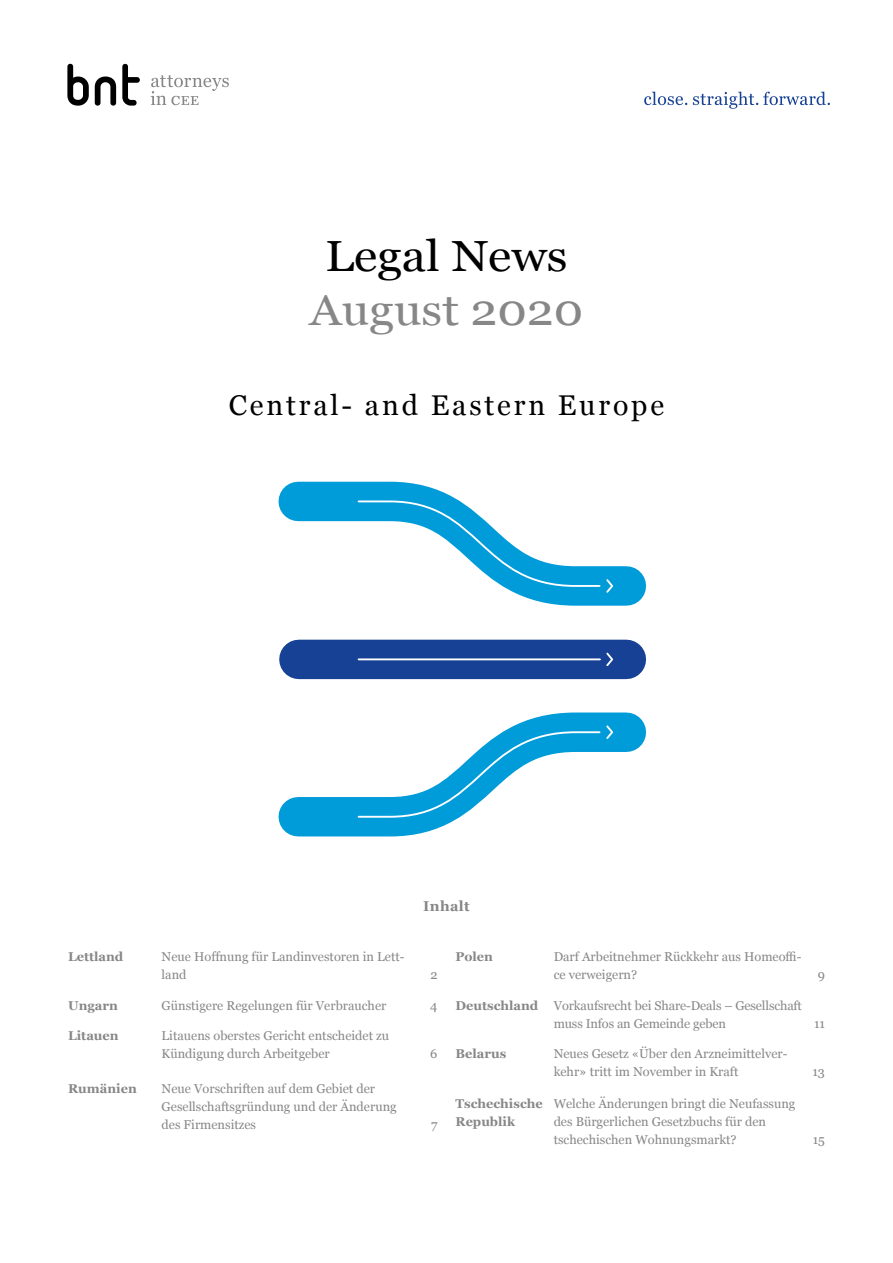
<style>
.page{position:relative;width:893px;height:1263px;background:#fff}
.page>*{position:absolute;margin:0;border:0;box-sizing:border-box;transform-origin:0 0}
.t1{font:43.5px "Georgia";color:#878787;scale:1.1 1}
.t2{font:43.5px "Georgia";color:#000;scale:1.1 1}
.t3{font:28.5px "Georgia";letter-spacing:.1em;color:#000}
.t4{font:700 14.25px "Georgia";letter-spacing:.02em;color:#878787}
.t5{font:12.75px/18px "Georgia";color:#878787}
.t6{font:700 12.75px/18px "Georgia";color:#878787}
.s1{font-weight:700}
</style>
<div class="page">
<div style="left:299px;top:640px;width:327px;height:39px;background:#164194"></div>
<hr style="left:359px;top:658px;width:241px;height:2px;background:#fff">
<svg style="left:278px;top:481px;width:368px;height:125px"></svg>
<svg style="left:278px;top:712px;width:369px;height:125px"></svg>
<svg style="left:357px;top:499px;width:258px;height:95px"></svg>
<svg style="left:357px;top:724px;width:258px;height:95px"></svg>
<svg style="left:606px;top:652px;width:7px;height:14px"></svg>
<svg style="left:644px;top:92px;width:43px;height:13px"></svg>
<svg style="left:693px;top:92px;width:137px;height:17px"></svg>
<svg style="left:67px;top:64px;width:22px;height:42px"></svg>
<svg style="left:95px;top:77px;width:21px;height:29px"></svg>
<svg style="left:122px;top:64px;width:18px;height:42px"></svg>
<svg style="left:151px;top:75px;width:78px;height:30px"></svg>
<h1 class="t2" style="left:325px;top:224px;width:222px">Legal News</h1>
<h1 class="t1" style="left:310px;top:278px;width:250px">August 2020</h1>
<h2 class="t3" style="left:229px;top:385px;width:437px">Central- and Eastern Europe</h2>
<p class="t4" style="left:423px;top:895px;width:48px">Inhalt</p>
<p class="t6" style="left:68px;top:946px;width:57px">Lettland</p>
<p class="t5" style="left:162px;top:947px;width:245px">Neue Hoffnung für Landinvestoren in Lett&shy;land</p>
<p class="t5" style="left:430px;top:965px;width:9px">2</p>
<p class="t6" style="left:68px;top:995px;width:51px">Ungarn</p>
<p class="t5" style="left:162px;top:995px;width:226px">Günstigere Regelungen für Verbraucher</p>
<p class="t5" style="left:430px;top:995px;width:9px">4</p>
<p class="t6" style="left:68px;top:1026px;width:52px">Litauen</p>
<p class="t5" style="left:162px;top:1026px;width:229px">Litauens oberstes Gericht entscheidet zu<br>Kündigung durch Arbeitgeber</p>
<p class="t5" style="left:430px;top:1044px;width:9px">6</p>
<p class="t6" style="left:68px;top:1079px;width:70px">Rumänien</p>
<p class="t5" style="left:162px;top:1079px;width:237px">Neue Vorschriften auf dem Gebiet der<br>Gesellschaftsgründung und der Änderung des Firmensitzes</p>
<p class="t5" style="left:431px;top:1115px;width:8px">7</p>
<p class="t6" style="left:455px;top:946px;width:39px">Polen</p>
<p class="t5" style="left:554px;top:947px;width:249px">Darf Arbeitnehmer Rückkehr aus Homeoffi&shy;ce verweigern?</p>
<p class="t5" style="left:554px;top:995px;width:250px;text-indent:-98px"><span class="s1">Deutschland</span> Vorkaufsrecht bei Share-Deals – Gesellschaft muss Infos an Gemeinde geben</p>
<p class="t6" style="left:455px;top:1044px;width:52px">Belarus</p>
<p class="t5" style="left:554px;top:1044px;width:235px">Neues Gesetz «Über den Arzneimittelver&shy;kehr» tritt im November in Kraft</p>
<p class="t6" style="left:455px;top:1093px;width:89px">Tschechische<br>Republik</p>
<p class="t5" style="left:554px;top:1094px;width:243px">Welche Änderungen bringt die Neufassung des Bürgerlichen Gesetzbuchs für den tschechischen Wohnungsmarkt?</p>
<p class="t5" style="left:818px;top:965px;width:9px">9</p>
<p class="t5" style="left:814px;top:1014px;width:12px">11</p>
<p class="t5" style="left:812px;top:1062px;width:14px">13</p>
<p class="t5" style="left:813px;top:1130px;width:14px">15</p>
</div>
